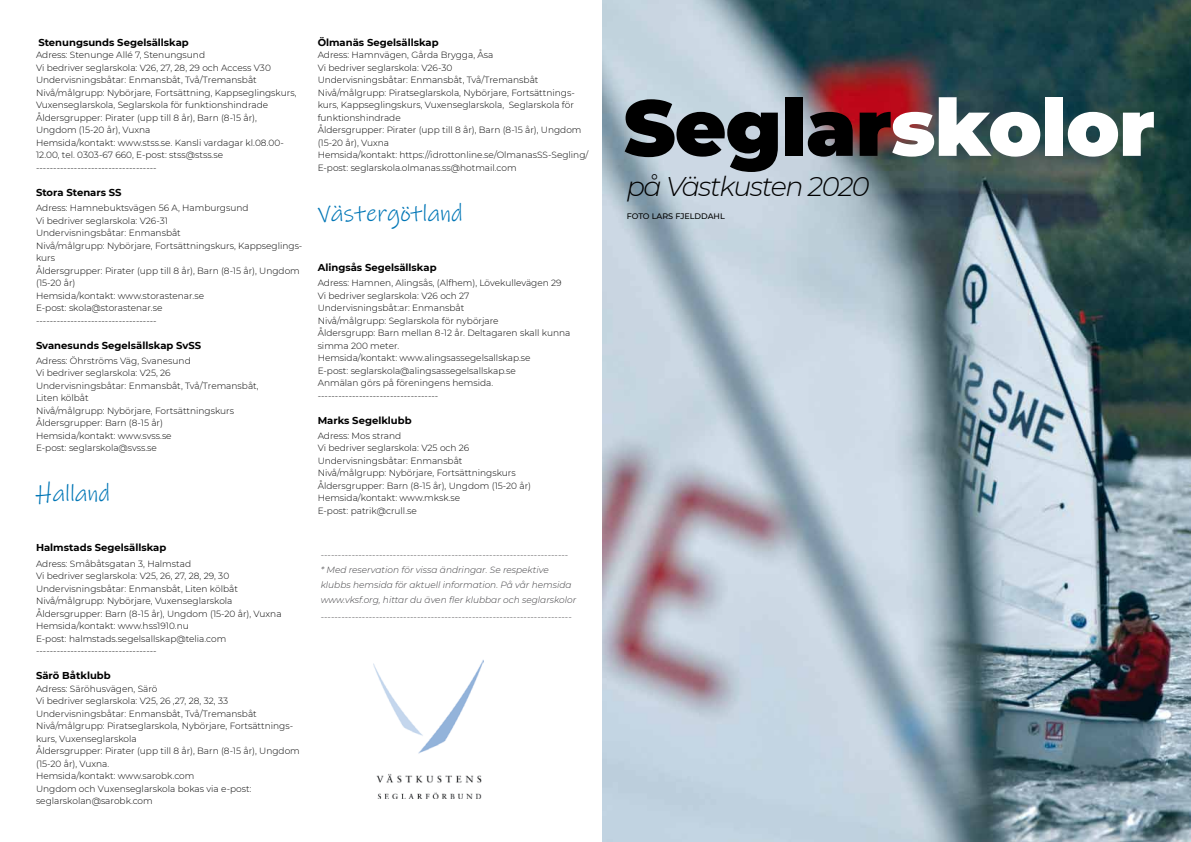
<style>
.page{position:relative;width:1191px;height:842px;background:#fff}
.page>*{position:absolute;margin:0;border:0;box-sizing:border-box;transform-origin:0 0}
.t1{font:900 79px "Montserrat";letter-spacing:-.01em;color:#000}
.t2{font:italic 300 27px "Montserrat";letter-spacing:-.05em;color:#000}
.t3{font:24px "Ink Free";color:#0076b6}
.t4{font:700 10px "Montserrat";color:#000}
.t5{font:300 9px/12.5px "Montserrat";color:#000}
.t6{font:italic 300 9px/15px "Montserrat";color:#3e3d40}
.t7{font:500 8px "Montserrat";color:#000}
.s1{color:#fff}
</style>
<div class="page">
<img style="left:602px;top:0;width:589px;height:842px">
<img style="left:373px;top:660px;width:110px;height:139px">
<p class="t4" style="left:38px;top:35px;width:152px">Stenungsunds Segelsällskap</p>
<p class="t5" style="left:36px;top:48px;width:262px">Adress: Stenunge Allé 7, Stenungsund<br>Vi bedriver seglarskola: V26, 27, 28, 29 och Access V30<br>Undervisningsbåtar: Enmansbåt, Två/Tremansbåt Nivå/målgrupp: Nybörjare, Fortsättning, Kappseglingskurs, Vuxenseglarskola, Seglarskola för funktionshindrade Åldersgrupper: Pirater (upp till 8 år), Barn (8-15 år), Ungdom (15-20 år), Vuxna<br>Hemsida/kontakt: www.stss.se. Kansli vardagar kl.08.00- 12.00, tel. 0303-67 660, E-post: stss@stss.se -----------------------------------</p>
<p class="t4" style="left:36px;top:185px;width:87px">Stora Stenars SS</p>
<p class="t5" style="left:36px;top:201px;width:268px">Adress: Hamnebuktsvägen 56 A, Hamburgsund<br>Vi bedriver seglarskola: V26-31<br>Undervisningsbåtar: Enmansbåt<br>Nivå/målgrupp: Nybörjare, Fortsättningskurs, Kappseglings&shy;kurs<br>Åldersgrupper: Pirater (upp till 8 år), Barn (8-15 år), Ungdom (15-20 år)<br>Hemsida/kontakt: www.storastenar.se<br>E-post: skola@storastenar.se<br>-----------------------------------</p>
<p class="t4" style="left:36px;top:338px;width:167px">Svanesunds Segelsällskap SvSS</p>
<p class="t5" style="left:36px;top:354px;width:224px">Adress: Öhrströms Väg, Svanesund<br>Vi bedriver seglarskola: V25, 26<br>Undervisningsbåtar: Enmansbåt, Två/Tremansbåt, Liten kölbåt<br>Nivå/målgrupp: Nybörjare, Fortsättningskurs Åldersgrupper: Barn (8-15 år)<br>Hemsida/kontakt: www.svss.se<br>E-post: seglarskola@svss.se</p>
<h3 class="t3" style="left:36px;top:480px;width:75px">Halland</h3>
<p class="t4" style="left:36px;top:541px;width:132px">Halmstads Segelsällskap</p>
<p class="t5" style="left:36px;top:557px;width:247px">Adress: Småbåtsgatan 3, Halmstad<br>Vi bedriver seglarskola: V25, 26, 27, 28, 29, 30<br>Undervisningsbåtar: Enmansbåt, Liten kölbåt Nivå/målgrupp: Nybörjare, Vuxenseglarskola Åldersgrupper: Barn (8-15 år), Ungdom (15-20 år), Vuxna Hemsida/kontakt: www.hss1910.nu<br>E-post: halmstads.segelsallskap@telia.com -----------------------------------</p>
<p class="t4" style="left:36px;top:668px;width:76px">Särö Båtklubb</p>
<p class="t5" style="left:36px;top:682px;width:265px">Adress: Säröhusvägen, Särö<br>Vi bedriver seglarskola: V25, 26 ,27, 28, 32, 33<br>Undervisningsbåtar: Enmansbåt, Två/Tremansbåt Nivå/målgrupp: Piratseglarskola, Nybörjare, Fortsättnings&shy;kurs, Vuxenseglarskola<br>Åldersgrupper: Pirater (upp till 8 år), Barn (8-15 år), Ungdom (15-20 år), Vuxna.<br>Hemsida/kontakt: www.sarobk.com<br>Ungdom och Vuxenseglarskola bokas via e-post: seglarskolan@sarobk.com</p>
<p class="t4" style="left:318px;top:35px;width:122px">Ölmanäs Segelsällskap</p>
<p class="t5" style="left:318px;top:48px;width:272px">Adress: Hamnvägen, Gårda Brygga, Åsa<br>Vi bedriver seglarskola: V26-30<br>Undervisningsbåtar: Enmansbåt, Två/Tremansbåt Nivå/målgrupp: Piratseglarskola, Nybörjare, Fortsättnings&shy;kurs, Kappseglingskurs, Vuxenseglarskola, Seglarskola för funktionshindrade<br>Åldersgrupper: Pirater (upp till 8 år), Barn (8-15 år), Ungdom (15-20 år), Vuxna<br>Hemsida/kontakt: https://idrottonline.se/OlmanasSS-Segling/ E-post: seglarskola.olmanas.ss@hotmail.com</p>
<h3 class="t3" style="left:318px;top:199px;width:146px">Västergötland</h3>
<p class="t4" style="left:318px;top:260px;width:120px">Alingsås Segelsällskap</p>
<p class="t5" style="left:318px;top:276px;width:254px">Adress: Hamnen, Alingsås, (Alfhem), Lövekullevägen 29<br>Vi bedriver seglarskola: V26 och 27<br>Undervisningsbåt:ar: Enmansbåt<br>Nivå/målgrupp: Seglarskola för nybörjare<br>Åldersgrupp: Barn mellan 8-12 år. Deltagaren skall kunna simma 200 meter.<br>Hemsida/kontakt: www.alingsassegelsallskap.se<br>E-post: seglarskola@alingsassegelsallskap.se<br>Anmälan görs på föreningens hemsida. -----------------------------------</p>
<p class="t4" style="left:318px;top:413px;width:95px">Marks Segelklubb</p>
<p class="t5" style="left:318px;top:429px;width:215px">Adress: Mos strand<br>Vi bedriver seglarskola: V25 och 26<br>Undervisningsbåtar: Enmansbåt Nivå/målgrupp: Nybörjare, Fortsättningskurs Åldersgrupper: Barn (8-15 år), Ungdom (15-20 år)<br>Hemsida/kontakt: www.mksk.se<br>E-post: patrik@crull.se</p>
<p class="t6" style="left:321px;top:547px;width:257px">------------------------------------------------------------------------<br>* Med reservation för vissa ändringar. Se respektive klubbs hemsida för aktuell information. På vår hemsida www.vksf.org, hittar du även fler klubbar och seglarskolor</p>
<p class="t6" style="left:321px;top:609px;width:252px">-------------------------------------------------------------------------</p>
<h1 class="t1" style="left:623px;top:68px;width:533px">Seglar<span class="s1">skolor</span></h1>
<h2 class="t2" style="left:626px;top:168px;width:244px">på Västkusten 2020</h2>
<p class="t7" style="left:626px;top:211px;width:100px">FOTO LARS FJELDDAHL</p>
</div>
